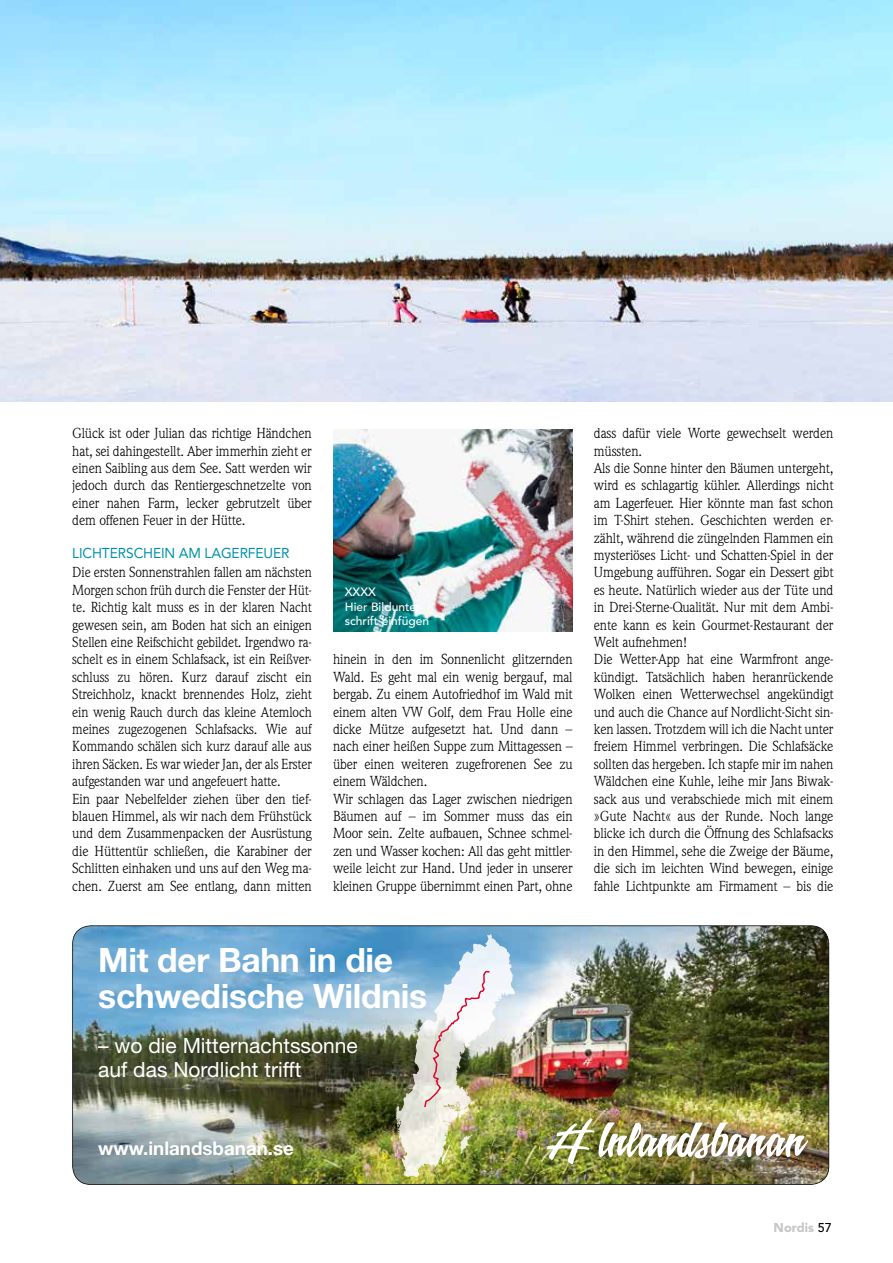
<style>
.page{position:relative;width:893px;height:1263px;background:#fff}
.page>*{position:absolute;margin:0;border:0;box-sizing:border-box;transform-origin:0 0}
.t1{font:700 33.6px/36.6px "Helvetica Neue";letter-spacing:-.01em;color:#fff}
.t2{font:21px/24px "Helvetica Neue";color:#fff}
.t3{font:700 18.75px "Helvetica Neue";color:#fff}
.t4{font:14.25px/17.4px "Weidemann Std";letter-spacing:-.01em;color:#000}
.t5{font:14.25px/17.4px "Weidemann Std";letter-spacing:-.01em;color:#000;scale:.96 1}
.t6{font:14.25px "Avenir LT Std";letter-spacing:-.01em;color:#0091a7}
.t7{font:900 12.75px "Avenir LT Std";color:#c6c6c6}
.t8{font:500 12px/14.2px "Avenir LT Std";color:#fff}
.s1{font-weight:500;color:#000}
</style>
<div class="page">
<img style="left:0;top:0;width:893px;height:402px">
<img style="left:333px;top:430px;width:240px;height:201px">
<img style="left:72px;top:925px;width:757px;height:260px">
<img style="left:539px;top:1111px;width:276px;height:60px">
<img style="left:547px;top:1118px;width:261px;height:48px">
<img style="left:460px;top:1135px;width:11px;height:19px">
<svg style="left:511px;top:995px;width:5px;height:4px"></svg>
<img style="left:435px;top:935px;width:55px;height:36px">
<img style="left:396px;top:1009px;width:39px;height:130px">
<img style="left:435px;top:1107px;width:14px;height:59px">
<img style="left:424px;top:971px;width:66px;height:136px">
<img style="left:446px;top:1104px;width:11px;height:38px">
<img style="left:395px;top:1108px;width:6px;height:23px">
<img style="left:470px;top:994px;width:40px;height:49px">
<p class="t4" style="left:72px;top:424px;width:241px;text-align:justify">Glück ist oder Julian das richtige Händchen hat, sei dahingestellt. Aber immerhin zieht er einen Saibling aus dem See. Satt werden wir jedoch durch das Rentiergeschnetzelte von einer nahen Farm, lecker gebrutzelt über dem offenen Feuer in der Hütte.</p>
<p class="t6" style="left:72px;top:545px;width:219px">LICHTERSCHEIN AM LAGERFEUER</p>
<p class="t5" style="left:72px;top:564px;width:251px">Die ersten Sonnenstrahlen fallen am nächsten Morgen schon früh durch die Fenster der Hüt&shy;te. Richtig kalt muss es in der klaren Nacht gewesen sein, am Boden hat sich an einigen Stellen eine Reifschicht gebildet. Irgendwo ra&shy;schelt es in einem Schlafsack, ist ein Reißver&shy;schluss zu hören. Kurz darauf zischt ein Streichholz, knackt brennendes Holz, zieht ein wenig Rauch durch das kleine Atemloch meines zugezogenen Schlafsacks. Wie auf Kommando schälen sich kurz darauf alle aus ihren Säcken. Es war wieder Jan, der als Erster aufgestanden war und angefeuert hatte.<br>Ein paar Nebelfelder ziehen über den tief&shy;blauen Himmel, als wir nach dem Frühstück und dem Zusammenpacken der Ausrüstung die Hüttentür schließen, die Karabiner der Schlitten einhaken und uns auf den Weg ma&shy;chen. Zuerst am See entlang, dann mitten</p>
<p class="t8" style="left:345px;top:585px;width:86px">XXXX<br>Hier Bildunter&shy;schrift einfügen</p>
<p class="t4" style="left:333px;top:651px;width:241px">hinein in den im Sonnenlicht glitzernden Wald. Es geht mal ein wenig bergauf, mal bergab. Zu einem Autofriedhof im Wald mit einem alten VW Golf, dem Frau Holle eine dicke Mütze aufgesetzt hat. Und dann – nach einer heißen Suppe zum Mittagessen – über einen weiteren zugefrorenen See zu einem Wäldchen.<br>Wir schlagen das Lager zwischen niedrigen Bäumen auf – im Sommer muss das ein Moor sein. Zelte aufbauen, Schnee schmel&shy;zen und Wasser kochen: All das geht mittler&shy;weile leicht zur Hand. Und jeder in unserer kleinen Gruppe übernimmt einen Part, ohne</p>
<p class="t4" style="left:594px;top:424px;width:241px">dass dafür viele Worte gewechselt werden müssten.<br>Als die Sonne hinter den Bäumen untergeht, wird es schlagartig kühler. Allerdings nicht am Lagerfeuer. Hier könnte man fast schon im T-Shirt stehen. Geschichten werden er&shy;zählt, während die züngelnden Flammen ein mysteriöses Licht- und Schatten-Spiel in der Umgebung aufführen. Sogar ein Dessert gibt es heute. Natürlich wieder aus der Tüte und in Drei-Sterne-Qualität. Nur mit dem Ambi&shy;ente kann es kein Gourmet-Restaurant der Welt aufnehmen!<br>Die Wetter-App hat eine Warmfront ange&shy;kündigt. Tatsächlich haben heranrückende Wolken einen Wetterwechsel angekündigt und auch die Chance auf Nordlicht-Sicht sin&shy;ken lassen. Trotzdem will ich die Nacht unter freiem Himmel verbringen. Die Schlafsäcke sollten das hergeben. Ich stapfe mir im nahen Wäldchen eine Kuhle, leihe mir Jans Biwak&shy;sack aus und verabschiede mich mit einem »Gute Nacht« aus der Runde. Noch lange blicke ich durch die Öffnung des Schlafsacks in den Himmel, sehe die Zweige der Bäume, die sich im leichten Wind bewegen, einige fahle Lichtpunkte am Firmament – bis die</p>
<h1 class="t1" style="left:98px;top:940px;width:331px">Mit der Bahn in die schwedische Wildnis</h1>
<h2 class="t2" style="left:98px;top:1033px;width:261px">– wo die Mitternachtssonne auf das Nordlicht trifft</h2>
<h3 class="t3" style="left:98px;top:1136px;width:197px">www.inlandsbanan.se</h3>
<p class="t7" style="left:774px;top:1219px;width:60px">Nordis <span class="s1">57</span></p>
</div>
